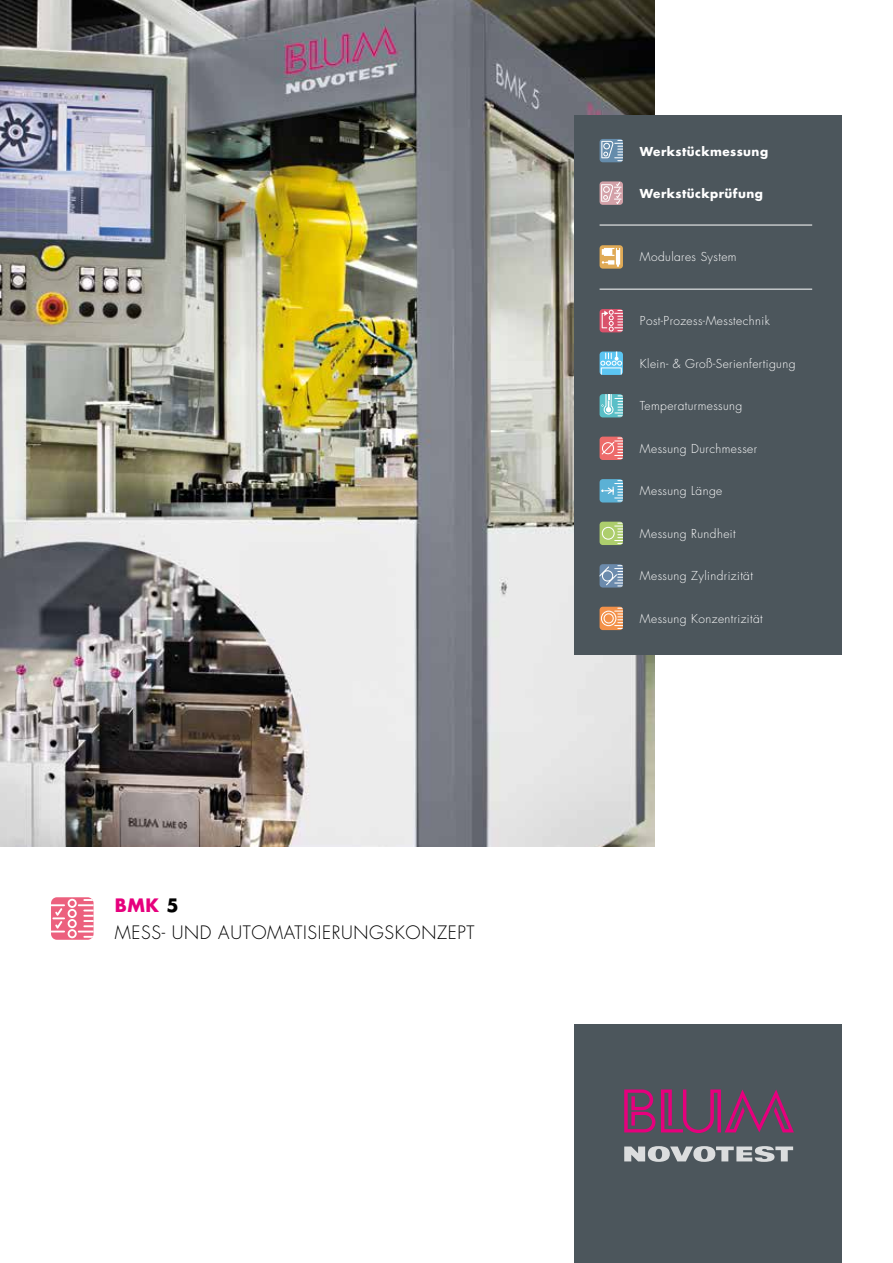
<style>
.page{position:relative;width:893px;height:1263px;background:#fff}
.page>*{position:absolute;margin:0;border:0;box-sizing:border-box;transform-origin:0 0}
.t1{font:300 18px/27px "Futura";letter-spacing:.035em;color:#000}
.t2{font:300 12px "Futura";letter-spacing:.035em;color:#fff}
.t3{font:700 12px "Futura";letter-spacing:.035em;color:#fff}
.s1{font-weight:700;color:#e6007d}
.s2{font-weight:700}
</style>
<div class="page">
<div style="left:574px;top:1025px;width:268px;height:238px;background:#4c565c"></div>
<svg style="left:624px;top:1089px;width:31px;height:43px"></svg>
<svg style="left:661px;top:1089px;width:133px;height:44px"></svg>
<svg style="left:624px;top:1146px;width:169px;height:16px"></svg>
<img style="left:0;top:0;width:655px;height:846px">
<div style="left:51px;top:897px;width:43px;height:43px;background:#ec607e;border-radius:6px"></div>
<svg style="left:51px;top:899px;width:43px;height:39px"></svg>
<div style="left:574px;top:115px;width:268px;height:539px;background:#4c565c"></div>
<div style="left:600px;top:139px;width:23px;height:23px;background:#658cab;border-radius:3px"></div>
<svg style="left:601px;top:140px;width:22px;height:21px"></svg>
<svg style="left:600px;top:245px;width:23px;height:24px"></svg>
<svg style="left:602px;top:248px;width:18px;height:19px"></svg>
<div style="left:600px;top:352px;width:23px;height:23px;background:#5bc5f2;border-radius:3px"></div>
<svg style="left:601px;top:367px;width:21px;height:8px"></svg>
<svg style="left:600px;top:352px;width:22px;height:14px"></svg>
<div style="left:600px;top:394px;width:23px;height:23px;background:#5abfc7;border-radius:3px"></div>
<svg style="left:601px;top:394px;width:22px;height:22px"></svg>
<div style="left:600px;top:437px;width:23px;height:23px;background:#ed6b6a;border-radius:3px"></div>
<svg style="left:602px;top:438px;width:21px;height:21px"></svg>
<svg style="left:600px;top:479px;width:23px;height:23px"></svg>
<svg style="left:601px;top:480px;width:22px;height:21px"></svg>
<svg style="left:600px;top:564px;width:23px;height:23px"></svg>
<svg style="left:600px;top:565px;width:23px;height:21px"></svg>
<div style="left:600px;top:522px;width:23px;height:23px;background:#adce6d;border-radius:3px"></div>
<svg style="left:602px;top:523px;width:21px;height:21px"></svg>
<div style="left:600px;top:607px;width:23px;height:23px;background:#f39149;border-radius:3px"></div>
<svg style="left:601px;top:608px;width:22px;height:21px"></svg>
<svg style="left:600px;top:309px;width:23px;height:23px"></svg>
<svg style="left:602px;top:310px;width:21px;height:21px"></svg>
<hr style="left:600px;top:225px;width:212px;height:1px;background:#fff">
<hr style="left:600px;top:289px;width:212px;height:1px;background:#fff">
<svg style="left:600px;top:181px;width:23px;height:24px"></svg>
<svg style="left:601px;top:182px;width:21px;height:22px"></svg>
<h1 class="t1" style="left:115px;top:893px;width:361px"><span class="s1">BMK</span> <span class="s2">5<br></span>MESS- UND AUTOMATISIERUNGSKONZEPT</h1>
<p class="t3" style="left:640px;top:143px;width:130px">Werkstückmessung</p>
<p class="t3" style="left:640px;top:186px;width:124px">Werkstückprüfung</p>
<p class="t2" style="left:640px;top:250px;width:98px">Modulares System</p>
<p class="t2" style="left:640px;top:313px;width:131px">Post-Prozess-Messtechnik</p>
<p class="t2" style="left:640px;top:356px;width:157px">Klein- &amp; Groß-Serienfertigung</p>
<p class="t2" style="left:640px;top:399px;width:104px">Temperaturmessung</p>
<p class="t2" style="left:640px;top:441px;width:119px">Messung Durchmesser</p>
<p class="t2" style="left:640px;top:484px;width:84px">Messung Länge</p>
<p class="t2" style="left:640px;top:526px;width:97px">Messung Rundheit</p>
<p class="t2" style="left:640px;top:569px;width:114px">Messung Zylindrizität</p>
<p class="t2" style="left:640px;top:611px;width:124px">Messung Konzentrizität</p>
</div>
